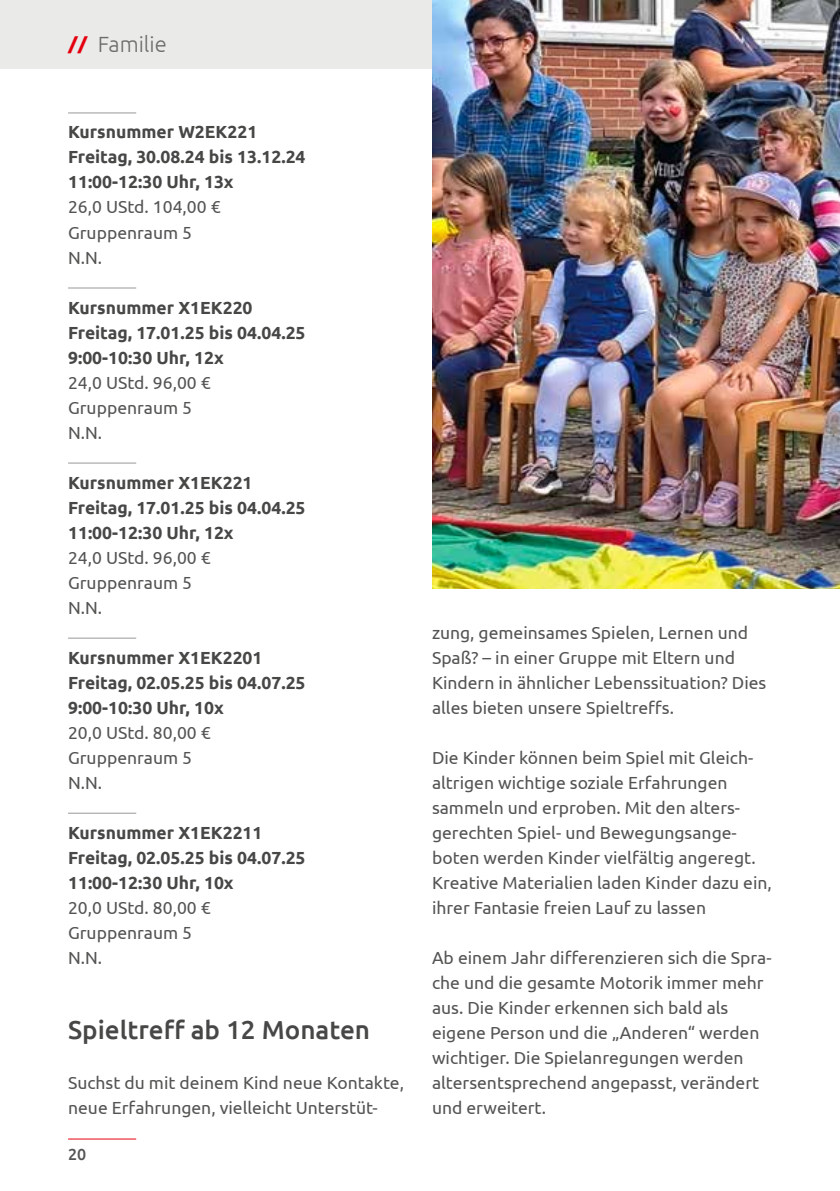
<style>
.page{position:relative;width:840px;height:1191px;background:#fff}
.page>*{position:absolute;margin:0;border:0;box-sizing:border-box;transform-origin:0 0}
.t1{font:500 26px "Ubuntu";color:#474746}
.t2{font:300 22px "Ubuntu";color:#6c6c6b}
.t3{font:17.6px/25px "Ubuntu";color:#545553}
.t4{font:700 17.6px/25px "Ubuntu";color:#474746}
.t5{font:500 16px "Ubuntu";color:#545553}
.s1{font-weight:700;font-size:17.6px;color:#e5000e}
</style>
<div class="page">
<hr style="left:68px;top:112px;width:68px;height:1px;background:#989898">
<hr style="left:68px;top:287px;width:68px;height:1px;background:#989898">
<hr style="left:68px;top:462px;width:68px;height:1px;background:#989898">
<hr style="left:68px;top:637px;width:68px;height:1px;background:#989898">
<hr style="left:68px;top:812px;width:68px;height:1px;background:#989898">
<hr style="left:68px;top:1138px;width:68px;height:1px;background:#e5000e">
<div style="left:0;top:0;width:771px;height:68px;background:#eaeae9"></div>
<img style="left:432px;top:0;width:407px;height:588px">
<p class="t2" style="left:68px;top:31px;width:100px"><span class="s1">//</span> Familie</p>
<p class="t4" style="left:68px;top:119px;width:239px">Kursnummer W2EK221<br>Freitag, 30.08.24 bis 13.12.24<br>11:00-12:30 Uhr, 13x</p>
<p class="t3" style="left:68px;top:194px;width:154px">26,0 UStd. 104,00 €<br>Gruppenraum 5<br>N.N.</p>
<p class="t4" style="left:68px;top:294px;width:239px">Kursnummer X1EK220<br>Freitag, 17.01.25 bis 04.04.25<br>9:00-10:30 Uhr, 12x</p>
<p class="t3" style="left:68px;top:369px;width:144px">24,0 UStd. 96,00 €<br>Gruppenraum 5<br>N.N.</p>
<p class="t4" style="left:68px;top:469px;width:239px">Kursnummer X1EK221<br>Freitag, 17.01.25 bis 04.04.25<br>11:00-12:30 Uhr, 12x</p>
<p class="t3" style="left:68px;top:544px;width:144px">24,0 UStd. 96,00 €<br>Gruppenraum 5<br>N.N.</p>
<p class="t4" style="left:68px;top:644px;width:239px">Kursnummer X1EK2201<br>Freitag, 02.05.25 bis 04.07.25<br>9:00-10:30 Uhr, 10x</p>
<p class="t3" style="left:68px;top:719px;width:144px">20,0 UStd. 80,00 €<br>Gruppenraum 5<br>N.N.</p>
<p class="t4" style="left:68px;top:820px;width:239px">Kursnummer X1EK2211<br>Freitag, 02.05.25 bis 04.07.25<br>11:00-12:30 Uhr, 10x</p>
<p class="t3" style="left:68px;top:894px;width:144px">20,0 UStd. 80,00 €<br>Gruppenraum 5<br>N.N.</p>
<h1 class="t1" style="left:68px;top:1013px;width:303px">Spieltreff ab 12 Monaten</h1>
<p class="t3" style="left:68px;top:1069px;width:337px">Suchst du mit deinem Kind neue Kontakte, neue Erfahrungen, vielleicht Unterstüt-</p>
<p class="t5" style="left:68px;top:1144px;width:20px">20</p>
<p class="t3" style="left:432px;top:619px;width:336px">zung, gemeinsames Spielen, Lernen und Spaß? – in einer Gruppe mit Eltern und Kindern in ähnlicher Lebenssituation? Dies alles bieten unsere Spieltreffs.</p>
<p class="t3" style="left:432px;top:744px;width:341px">Die Kinder können beim Spiel mit Gleich&shy;altrigen wichtige soziale Erfahrungen sammeln und erproben. Mit den alters&shy;gerechten Spiel- und Bewegungsange&shy;boten werden Kinder vielfältig angeregt.<br>Kreative Materialien laden Kinder dazu ein, ihrer Fantasie freien Lauf zu lassen</p>
<p class="t3" style="left:432px;top:944px;width:341px">Ab einem Jahr differenzieren sich die Spra&shy;che und die gesamte Motorik immer mehr aus. Die Kinder erkennen sich bald als eigene Person und die „Anderen“ werden wichtiger. Die Spielanregungen werden altersentsprechend angepasst, verändert und erweitert.</p>
</div>
